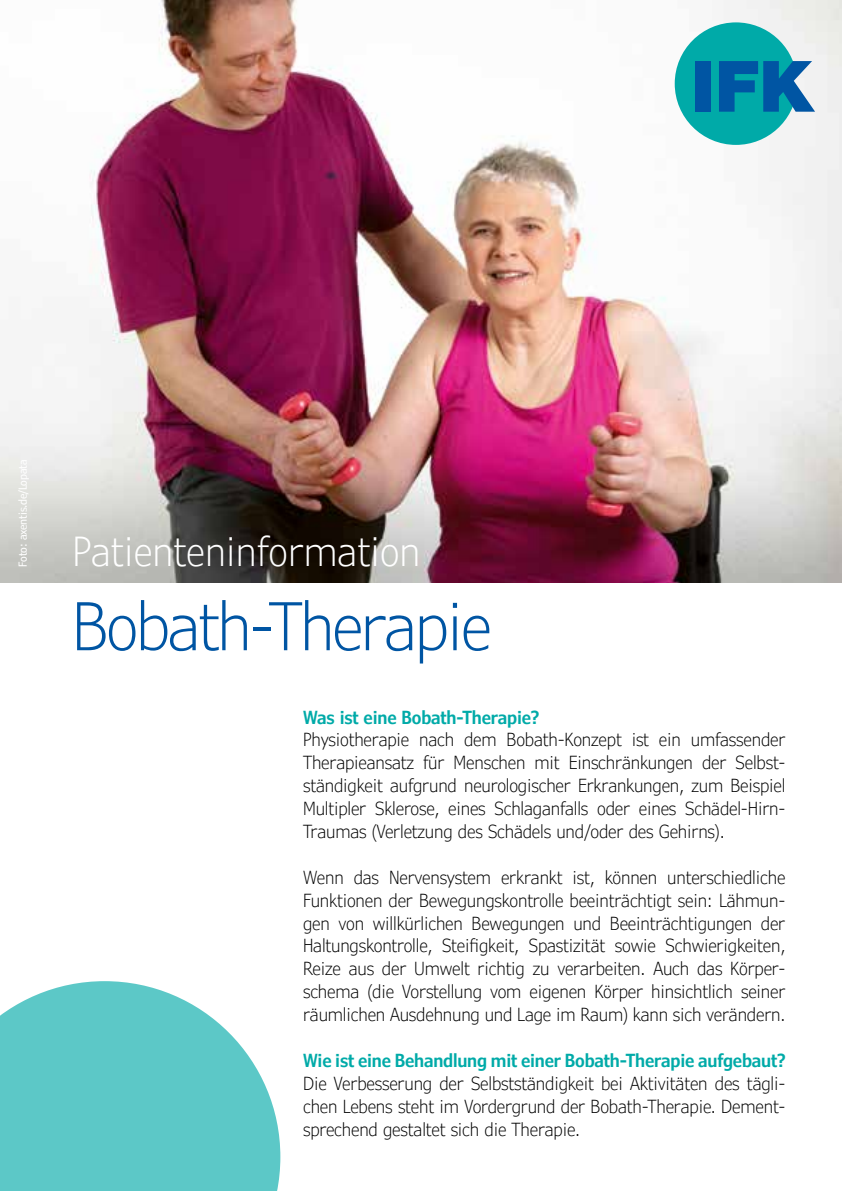
<style>
.page{position:relative;width:842px;height:1191px;background:#fff}
.page>*{position:absolute;margin:0;border:0;box-sizing:border-box;transform-origin:0 0}
.t1{font:300 condensed 66px "Verdana Pro";letter-spacing:-.035em;color:#0055a3}
.t2{font:300 condensed 40px "Verdana Pro";color:#fff}
.t3{font:300 condensed 18px/22.8px "Verdana Pro";letter-spacing:-.01em;color:#000;text-align:justify}
.t4{font:600 condensed 18px "Verdana Pro";letter-spacing:-.01em;color:#00aaa8}
.t5{font:condensed 11px "Verdana Pro";letter-spacing:-.01em;color:#fff}
</style>
<div class="page">
<img style="left:0;top:0;width:842px;height:582px">
<svg style="left:675px;top:22px;width:140px;height:123px"></svg>
<svg style="left:0;top:981px;width:280px;height:210px;background:#6fcecd"></svg>
<p class="t5" style="left:16px;top:566px;width:109px;rotate:-90deg">Foto: axentis.de/Lopata</p>
<h2 class="t2" style="left:72px;top:526px;width:350px">Patienteninformation</h2>
<h1 class="t1" style="left:72px;top:584px;width:421px">Bobath-Therapie</h1>
<p class="t4" style="left:303px;top:705px;width:238px">Was ist eine Bobath-Therapie?</p>
<p class="t3" style="left:303px;top:728px;width:484px">Physiotherapie nach dem Bobath-Konzept ist ein umfassender Therapieansatz für Menschen mit Einschränkungen der Selbst&shy;ständigkeit aufgrund neurologischer Erkrankungen, zum Beispiel Multipler Sklerose, eines Schlaganfalls oder eines Schädel-Hirn-Traumas (Verletzung des Schädels und/oder des Gehirns).</p>
<p class="t3" style="left:303px;top:866px;width:484px">Wenn das Nervensystem erkrankt ist, können unterschiedliche Funktionen der Bewegungskontrolle beeinträchtigt sein: Lähmun&shy;gen von willkürlichen Bewegungen und Beeinträchtigungen der Haltungskontrolle, Steifigkeit, Spastizität sowie Schwierigkeiten, Reize aus der Umwelt richtig zu verarbeiten. Auch das Körper&shy;schema (die Vorstellung vom eigenen Körper hinsichtlich seiner räumlichen Ausdehnung und Lage im Raum) kann sich verändern.</p>
<p class="t4" style="left:303px;top:1048px;width:484px">Wie ist eine Behandlung mit einer Bobath-Therapie aufgebaut?</p>
<p class="t3" style="left:303px;top:1072px;width:484px">Die Verbesserung der Selbstständigkeit bei Aktivitäten des tägli&shy;chen Lebens steht im Vordergrund der Bobath-Therapie. Dement&shy;sprechend gestaltet sich die Therapie.</p>
</div>
